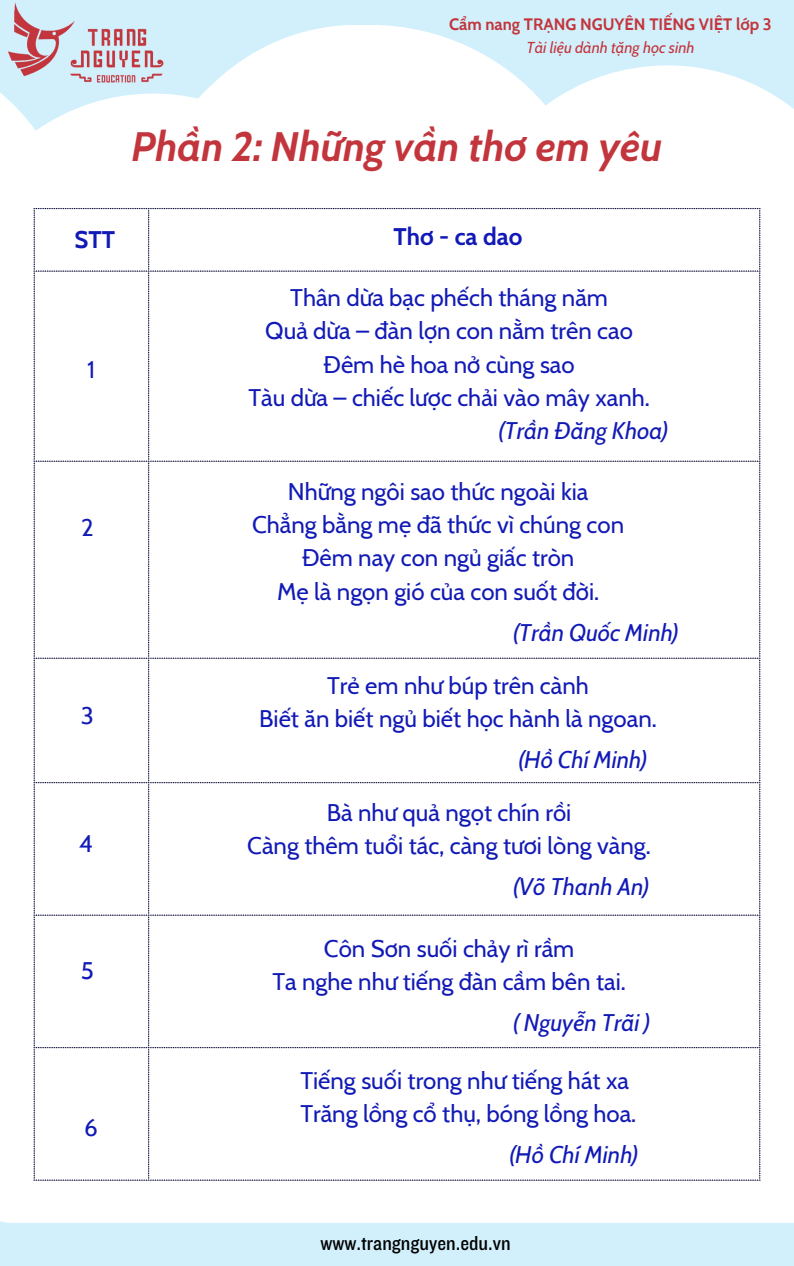
<style>
.page{position:relative;width:794px;height:1266px;background:#fff}
.page>*{position:absolute;margin:0;border:0;box-sizing:border-box;transform-origin:0 0}
.t1{font:italic 700 40.95px "Cabin";color:#c3353c}
.t2{font:24px "Cabin";color:#121ab6}
.t3{font:italic 24px "Cabin";color:#121ab6}
.t4{font:700 24px "Cabin";color:#121ab6}
.t5{font:21px "Knockout 30";color:#000}
.t6{font:700 16.5px "Cabin";color:#c3353c}
.t7{font:italic 15.75px "Cabin";color:#c3353c}
</style>
<div class="page">
<div style="left:0;top:0;width:793px;height:1266px;background:#d1f0fc"></div>
<svg style="left:0;top:25px;width:793px;height:317px;fill:#fff"></svg>
<div style="left:0;top:342px;width:793px;height:880px;background:#fff"></div>
<img style="left:7px;top:2px;width:157px;height:84px">
<div style="left:34px;top:208px;width:115px;height:972px;background:#fff"></div>
<div style="left:150px;top:208px;width:610px;height:972px;background:#fff"></div>
<p class="t6" style="left:449px;top:14px;width:324px">Cẩm nang TRẠNG NGUYÊN TIẾNG VIỆT lớp 3</p>
<p class="t7" style="left:526px;top:38px;width:169px">Tài liệu dành tặng học sinh</p>
<p class="t1" style="left:131px;top:122px;width:532px">Phần 2: Những vần thơ em yêu</p>
<p class="t4" style="left:74px;top:225px;width:42px">STT</p>
<p class="t2" style="left:87px;top:355px;width:9px">1</p>
<p class="t2" style="left:81px;top:512px;width:14px">2</p>
<p class="t2" style="left:81px;top:701px;width:14px">3</p>
<p class="t2" style="left:79px;top:828px;width:15px">4</p>
<p class="t2" style="left:81px;top:955px;width:14px">5</p>
<p class="t2" style="left:84px;top:1113px;width:15px">6</p>
<p class="t4" style="left:393px;top:222px;width:130px">Thơ - ca dao</p>
<p class="t2" style="left:290px;top:283px;width:319px">Thân dừa bạc phếch tháng năm</p>
<p class="t2" style="left:265px;top:316px;width:369px">Quả dừa – đàn lợn con nằm trên cao</p>
<p class="t2" style="left:323px;top:349px;width:252px">Đêm hè hoa nở cùng sao</p>
<p class="t2" style="left:248px;top:383px;width:403px">Tàu dừa – chiếc lược chải vào mây xanh.</p>
<p class="t3" style="left:498px;top:416px;width:172px">(Trần Đăng Khoa)</p>
<p class="t2" style="left:288px;top:477px;width:302px">Những ngôi sao thức ngoài kia</p>
<p class="t2" style="left:252px;top:510px;width:373px">Chẳng bằng mẹ đã thức vì chúng con</p>
<p class="t2" style="left:302px;top:543px;width:274px">Đêm nay con ngủ giấc tròn</p>
<p class="t2" style="left:277px;top:576px;width:323px">Mẹ là ngọn gió của con suốt đời.</p>
<p class="t3" style="left:512px;top:618px;width:168px">(Trần Quốc Minh)</p>
<p class="t2" style="left:327px;top:670px;width:263px">Trẻ em như búp trên cành</p>
<p class="t2" style="left:259px;top:703px;width:399px">Biết ăn biết ngủ biết học hành là ngoan.</p>
<p class="t3" style="left:517px;top:745px;width:131px">(Hồ Chí Minh)</p>
<p class="t2" style="left:327px;top:797px;width:246px">Bà như quả ngọt chín rồi</p>
<p class="t2" style="left:247px;top:831px;width:405px">Càng thêm tuổi tác, càng tươi lòng vàng.</p>
<p class="t3" style="left:512px;top:872px;width:138px">(Võ Thanh An)</p>
<p class="t2" style="left:324px;top:933px;width:252px">Côn Sơn suối chảy rì rầm</p>
<p class="t2" style="left:272px;top:966px;width:354px">Ta nghe như tiếng đàn cầm bên tai.</p>
<p class="t3" style="left:512px;top:1008px;width:139px">( Nguyễn Trãi )</p>
<p class="t2" style="left:300px;top:1065px;width:330px">Tiếng suối trong như tiếng hát xa</p>
<p class="t2" style="left:300px;top:1098px;width:337px">Trăng lồng cổ thụ, bóng lồng hoa.</p>
<p class="t3" style="left:509px;top:1140px;width:131px">(Hồ Chí Minh)</p>
<p class="t5" style="left:320px;top:1229px;width:192px">www.trangnguyen.edu.vn</p>
</div>
